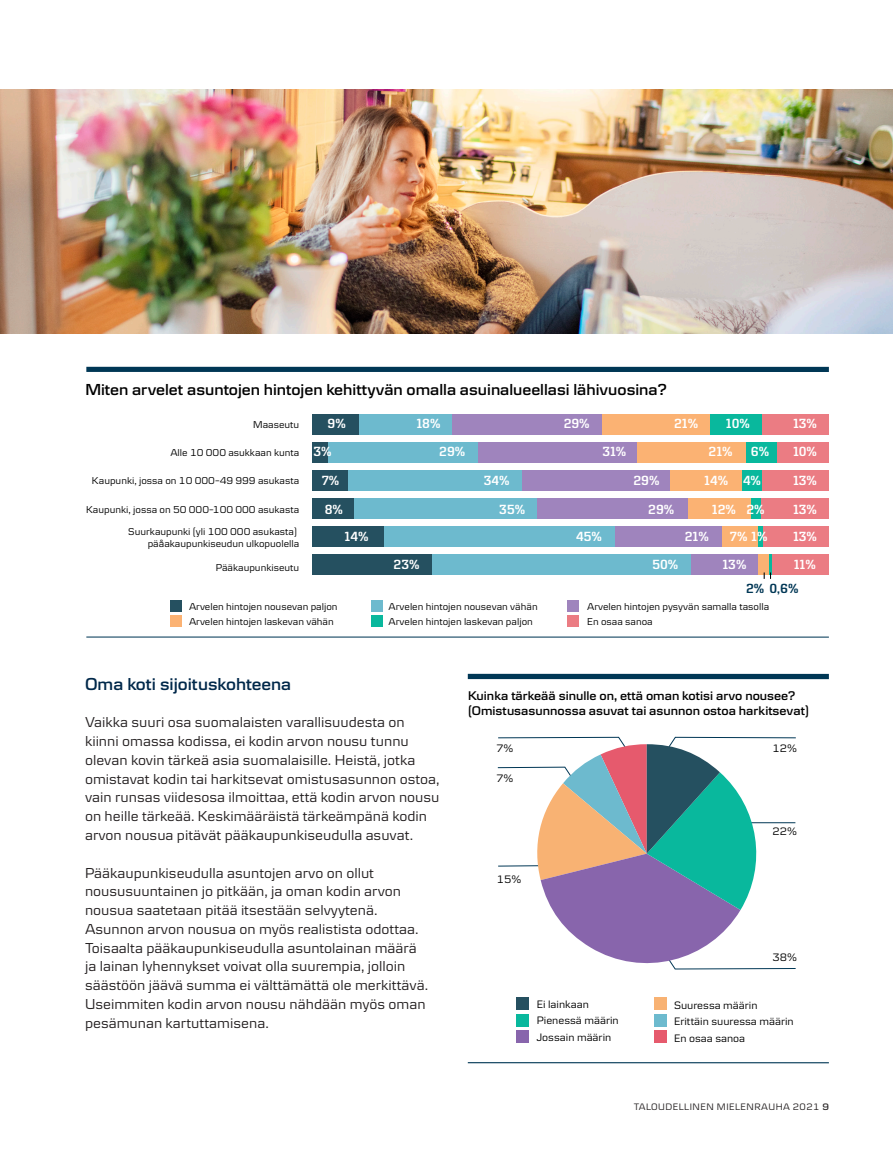
<style>
.page{position:relative;width:893px;height:1149px;background:#fff}
.page>*{position:absolute;margin:0;border:0;box-sizing:border-box;transform-origin:0 0}
.t1{font:600 18px "Danske Textv 2";color:#00284a}
.t2{font:600 16.65px "Danske Textv 2";color:#000}
.t3{font:15px/18.8px "Danske Textv 2";color:#231f20}
.t4{font:700 13.8px/28.2px "Danske Narrow";color:#fff}
.t5{font:700 13.8px "Danske Narrow";color:#003755}
.t6{font:600 13.2px/15px "Danske Textv 2";color:#000}
.t7{font:11.25px/16.5px "Danske Textv 2";color:#000}
.t8{font:10.35px/22px "Danske Textv 2";color:#000;text-align:right}
.t9{font:9.75px "Danske Textv 2";letter-spacing:.04em;color:#231f20}
.s1{font-family:"Danske Headline";font-weight:600}
</style>
<div class="page">
<div style="left:171px;top:600px;width:11px;height:11px;background:#255060"></div>
<div style="left:371px;top:600px;width:11px;height:11px;background:#6dbace"></div>
<div style="left:567px;top:600px;width:11px;height:11px;background:#9f84bd"></div>
<div style="left:171px;top:615px;width:11px;height:12px;background:#fbb273"></div>
<div style="left:371px;top:615px;width:11px;height:12px;background:#09b89d"></div>
<div style="left:567px;top:615px;width:11px;height:12px;background:#eb7c83"></div>
<div style="left:762px;top:414px;width:67px;height:20px;background:#eb7c83"></div>
<div style="left:777px;top:442px;width:51px;height:20px;background:#eb7c83"></div>
<div style="left:762px;top:470px;width:66px;height:20px;background:#eb7c83"></div>
<div style="left:761px;top:498px;width:67px;height:20px;background:#eb7c83"></div>
<div style="left:763px;top:526px;width:66px;height:20px;background:#eb7c83"></div>
<div style="left:771px;top:554px;width:57px;height:20px;background:#eb7c83"></div>
<div style="left:710px;top:414px;width:52px;height:20px;background:#09b89d"></div>
<div style="left:746px;top:442px;width:31px;height:20px;background:#09b89d"></div>
<div style="left:741px;top:470px;width:21px;height:20px;background:#09b89d"></div>
<div style="left:750px;top:498px;width:11px;height:20px;background:#09b89d"></div>
<div style="left:757px;top:526px;width:6px;height:20px;background:#09b89d"></div>
<hr style="left:768px;top:554px;width:3px;height:20px;background:#09b89d">
<div style="left:602px;top:414px;width:108px;height:20px;background:#fbb273"></div>
<div style="left:637px;top:442px;width:109px;height:20px;background:#fbb273"></div>
<div style="left:670px;top:470px;width:71px;height:20px;background:#fbb273"></div>
<div style="left:688px;top:498px;width:62px;height:20px;background:#fbb273"></div>
<div style="left:722px;top:526px;width:35px;height:20px;background:#fbb273"></div>
<div style="left:758px;top:554px;width:10px;height:20px;background:#fbb273"></div>
<div style="left:452px;top:414px;width:150px;height:20px;background:#9f84bd"></div>
<div style="left:477px;top:442px;width:160px;height:20px;background:#9f84bd"></div>
<div style="left:522px;top:470px;width:148px;height:20px;background:#9f84bd"></div>
<div style="left:536px;top:498px;width:152px;height:20px;background:#9f84bd"></div>
<div style="left:614px;top:526px;width:108px;height:20px;background:#9f84bd"></div>
<div style="left:691px;top:554px;width:67px;height:20px;background:#9f84bd"></div>
<div style="left:359px;top:414px;width:93px;height:20px;background:#6dbace"></div>
<div style="left:328px;top:442px;width:149px;height:20px;background:#6dbace"></div>
<div style="left:348px;top:470px;width:174px;height:20px;background:#6dbace"></div>
<div style="left:354px;top:498px;width:182px;height:20px;background:#6dbace"></div>
<div style="left:384px;top:526px;width:230px;height:20px;background:#6dbace"></div>
<div style="left:432px;top:554px;width:259px;height:20px;background:#6dbace"></div>
<div style="left:312px;top:414px;width:47px;height:20px;background:#255060"></div>
<div style="left:312px;top:442px;width:16px;height:20px;background:#255060"></div>
<div style="left:312px;top:470px;width:36px;height:20px;background:#255060"></div>
<div style="left:312px;top:498px;width:42px;height:20px;background:#255060"></div>
<div style="left:312px;top:526px;width:72px;height:20px;background:#255060"></div>
<div style="left:312px;top:554px;width:120px;height:20px;background:#255060"></div>
<svg style="left:764px;top:572px;width:7px;height:6px"></svg>
<div style="left:86px;top:366px;width:743px;height:6px;background:#003755"></div>
<hr style="left:86px;top:636px;width:743px;height:1px;background:#003755">
<img style="left:0;top:89px;width:893px;height:244px">
<div style="left:468px;top:673px;width:361px;height:6px;background:#003755"></div>
<hr style="left:468px;top:1061px;width:361px;height:1px;background:#003755">
<svg style="left:497px;top:736px;width:299px;height:234px"></svg>
<div style="left:517px;top:997px;width:12px;height:12px;background:#255060"></div>
<div style="left:517px;top:1013px;width:12px;height:12px;background:#09b89d"></div>
<div style="left:517px;top:1030px;width:12px;height:12px;background:#8865ac"></div>
<div style="left:655px;top:997px;width:12px;height:12px;background:#f8b273"></div>
<div style="left:655px;top:1013px;width:12px;height:12px;background:#6dbace"></div>
<div style="left:655px;top:1030px;width:12px;height:12px;background:#e65a6d"></div>
<p class="t2" style="left:85px;top:379px;width:583px">Miten arvelet asuntojen hintojen kehittyvän omalla asuinalueellasi lähivuosina?</p>
<p class="t8" style="left:253px;top:413px;width:48px">Maaseutu</p>
<p class="t8" style="left:170px;top:441px;width:130px">Alle 10 000 asukkaan kunta</p>
<p class="t8" style="left:92px;top:469px;width:209px">Kaupunki, jossa on 10 000–49 999 asukasta</p>
<p class="t8" style="left:86px;top:498px;width:215px">Kaupunki, jossa on 50 000–100 000 asukasta<br>Suurkaupunki (yli 100 000 asukasta)</p>
<p class="t8" style="left:148px;top:532px;width:153px">päåakaupunkiseudun ulkopuolella</p>
<p class="t8" style="left:216px;top:556px;width:85px">Pääkaupunkiseutu</p>
<p class="t4" style="left:328px;top:409px;width:20px">9%</p>
<p class="t4" style="left:313px;top:438px;width:20px">3%</p>
<p class="t4" style="left:322px;top:467px;width:19px">7%</p>
<p class="t4" style="left:325px;top:495px;width:20px">8%</p>
<p class="t4" style="left:345px;top:523px;width:25px">14%</p>
<p class="t4" style="left:439px;top:409px;width:27px;text-indent:-23px">18%<br>29%</p>
<p class="t4" style="left:394px;top:551px;width:27px">23%</p>
<p class="t4" style="left:499px;top:467px;width:27px;text-indent:-16px">34%<br>35%</p>
<p class="t4" style="left:564px;top:409px;width:27px">29%</p>
<p class="t4" style="left:674px;top:409px;width:26px">21%</p>
<p class="t4" style="left:726px;top:409px;width:26px">10%</p>
<p class="t4" style="left:602px;top:438px;width:25px">31%</p>
<p class="t4" style="left:576px;top:523px;width:27px">45%</p>
<p class="t4" style="left:648px;top:467px;width:27px;text-indent:-15px">29%<br>29%</p>
<p class="t4" style="left:704px;top:438px;width:33px;line-height:28.7px;text-align:center">21%<br>14%<br>12%</p>
<p class="t4" style="left:751px;top:438px;width:20px">6%</p>
<p class="t4" style="left:743px;top:467px;width:20px">4%</p>
<p class="t4" style="left:746px;top:495px;width:20px">2%</p>
<p class="t4" style="left:730px;top:523px;width:39px">7% 1%</p>
<p class="t4" style="left:685px;top:523px;width:26px">21%</p>
<p class="t4" style="left:652px;top:551px;width:27px">50%</p>
<p class="t4" style="left:722px;top:551px;width:25px">13%</p>
<p class="t4" style="left:793px;top:409px;width:26px;text-align:justify">13% 10% 13% 13% 13% 11%</p>
<p class="t5" style="left:746px;top:580px;width:54px">2% 0,6%</p>
<p class="t8" style="left:189px;top:595px;width:150px">Arvelen hintojen nousevan paljon</p>
<p class="t8" style="left:389px;top:595px;width:151px">Arvelen hintojen nousevan vähän</p>
<p class="t8" style="left:587px;top:595px;width:184px">Arvelen hintojen pysyvän samalla tasolla</p>
<p class="t8" style="left:189px;top:610px;width:146px">Arvelen hintojen laskevan vähän</p>
<p class="t8" style="left:389px;top:610px;width:146px">Arvelen hintojen laskevan paljon</p>
<p class="t8" style="left:587px;top:610px;width:67px">En osaa sanoa</p>
<p class="t1" style="left:85px;top:673px;width:208px">Oma koti sijoituskohteena</p>
<p class="t3" style="left:85px;top:712px;width:356px">Vaikka suuri osa suomalaisten varallisuudesta on kiinni omassa kodissa, ei kodin arvon nousu tunnu olevan kovin tärkeä asia suomalaisille. Heistä, jotka omistavat kodin tai harkitsevat omistusasunnon ostoa, vain runsas viidesosa ilmoittaa, että kodin arvon nousu on heille tärkeää. Keskimääräistä tärkeämpänä kodin arvon nousua pitävät pääkaupunkiseudulla asuvat.</p>
<p class="t3" style="left:85px;top:862px;width:345px">Pääkaupunkiseudulla asuntojen arvo on ollut noususuuntainen jo pitkään, ja oman kodin arvon nousua saatetaan pitää itsestään selvyytenä.<br>Asunnon arvon nousua on myös realistista odottaa.<br>Toisaalta pääkaupunkiseudulla asuntolainan määrä ja lainan lyhennykset voivat olla suurempia, jolloin säästöön jäävä summa ei välttämättä ole merkittävä.<br>Useimmiten kodin arvon nousu nähdään myös oman pesämunan kartuttamisena.</p>
<p class="t6" style="left:468px;top:688px;width:342px">Kuinka tärkeää sinulle on, että oman kotisi arvo nousee? (Omistusasunnossa asuvat tai asunnon ostoa harkitsevat)</p>
<p class="t7" style="left:773px;top:740px;width:26px">12%</p>
<p class="t7" style="left:496px;top:740px;width:19px">7%</p>
<p class="t7" style="left:496px;top:769px;width:19px">7%</p>
<p class="t7" style="left:497px;top:870px;width:26px">15%</p>
<p class="t7" style="left:773px;top:822px;width:26px">22%</p>
<p class="t7" style="left:537px;top:995px;width:84px">Ei lainkaan<br>Pienessä määrin<br>Jossain määrin</p>
<p class="t7" style="left:773px;top:948px;width:26px">38%</p>
<p class="t7" style="left:674px;top:996px;width:121px">Suuressa määrin<br>Erittäin suuressa määrin<br>En osaa sanoa</p>
<p class="t9" style="left:634px;top:1100px;width:197px">TALOUDELLINEN MIELENRAUHA 2021 <span class="s1">9</span></p>
</div>
